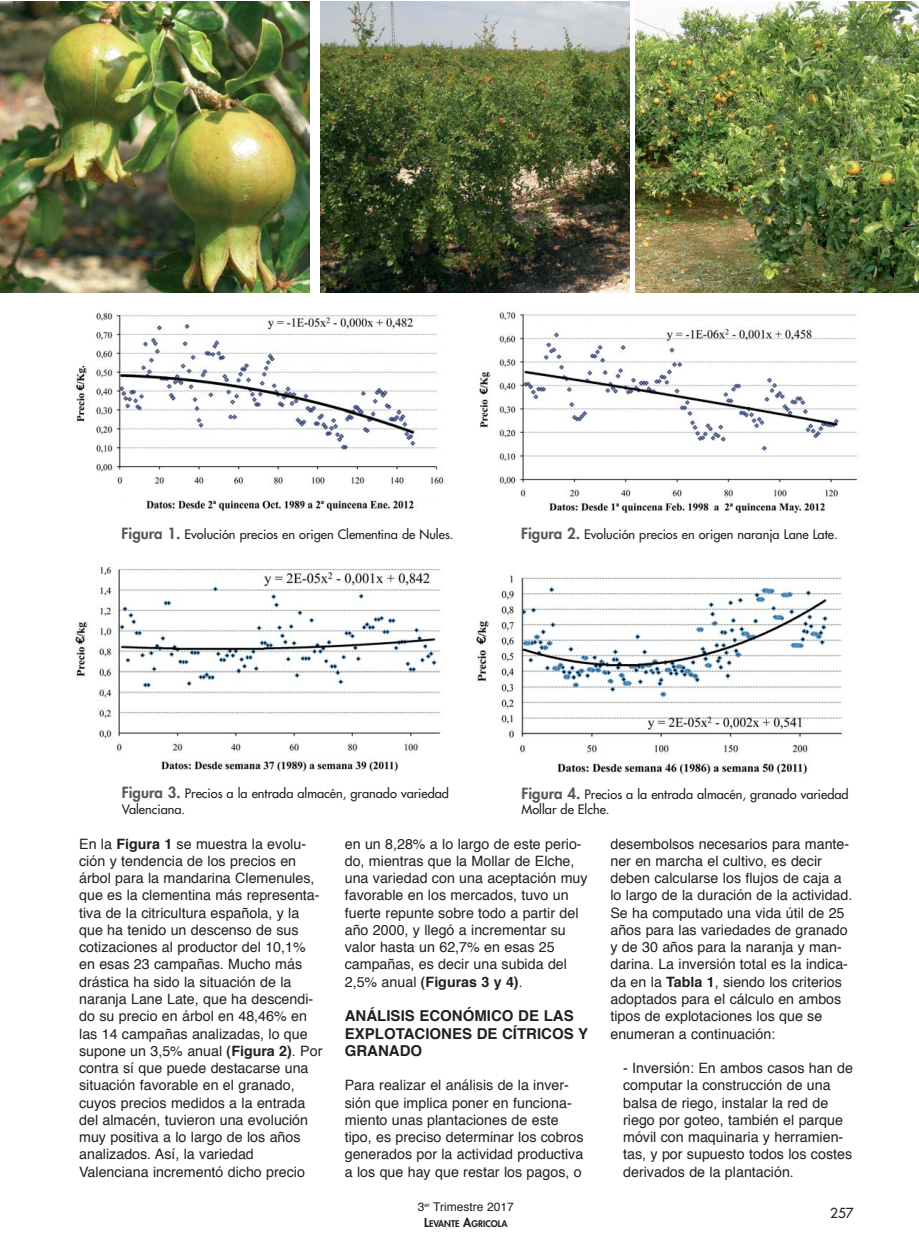
<style>
.page{position:relative;width:919px;height:1259px;background:#fff}
.page>*{position:absolute;margin:0;border:0;box-sizing:border-box;transform-origin:0 0}
.t1{font:700 15px/17.2px "Helvetica";color:#231f20}
.t2{font:14.25px/17.2px "Helvetica";color:#231f20}
.t3{font:13.5px "Futura";color:#231f20}
.t4{font:12.75px/15.8px "Futura";color:#231f20}
.t5{font:12px "Helvetica";color:#231f20}
.t6{font:800 9px "Futura";color:#231f20}
.s1{font-weight:800;font-size:15px;color:#58595b}
.s2{font-weight:700}
.s3{font-size:12px}
</style>
<div class="page">
<img style="left:0;top:1px;width:309px;height:292px">
<img style="left:320px;top:1px;width:309px;height:292px">
<img style="left:635px;top:1px;width:283px;height:292px">
<img style="left:76px;top:313px;width:368px;height:173px">
<img style="left:479px;top:309px;width:379px;height:205px">
<img style="left:75px;top:566px;width:366px;height:206px">
<img style="left:476px;top:575px;width:367px;height:200px">
<img style="left:146px;top:500px;width:268px;height:12px">
<p class="t4" style="left:122px;top:527px;width:333px"><span class="s1">Figura 1.</span> Evolución precios en origen Clementina de Nules.</p>
<p class="t4" style="left:521px;top:527px;width:318px"><span class="s1">Figura 2.</span> Evolución precios en origen naranja Lane Late.</p>
<p class="t4" style="left:122px;top:787px;width:328px"><span class="s1">Figura 3.</span> Precios a la entrada almacén, granado variedad<br>Valenciana.</p>
<p class="t4" style="left:521px;top:787px;width:328px"><span class="s1">Figura 4.</span> Precios a la entrada almacén, granado variedad<br>Mollar de Elche.</p>
<p class="t2" style="left:79px;top:836px;width:245px">En la <span class="s2">Figura 1</span> se muestra la evolu&shy;ción y tendencia de los precios en árbol para la mandarina Clemenules, que es la clementina más representa&shy;tiva de la citricultura española, y la que ha tenido un descenso de sus cotizaciones al productor del 10,1% en esas 23 campañas. Mucho más drástica ha sido la situación de la naranja Lane Late, que ha descendi&shy;do su precio en árbol en 48,46% en las 14 campañas analizadas, lo que supone un 3,5% anual <span class="s2">(Figura 2)</span>. Por contra sí que puede destacarse una situación favorable en el granado, cuyos precios medidos a la entrada del almacén, tuvieron una evolución muy positiva a lo largo de los años analizados. Así, la variedad Valenciana incrementó dicho precio</p>
<p class="t2" style="left:345px;top:836px;width:244px">en un 8,28% a lo largo de este perio&shy;do, mientras que la Mollar de Elche, una variedad con una aceptación muy favorable en los mercados, tuvo un fuerte repunte sobre todo a partir del año 2000, y llegó a incrementar su valor hasta un 62,7% en esas 25 campañas, es decir una subida del 2,5% anual <span class="s2">(Figuras 3 y 4)</span>.</p>
<p class="t1" style="left:345px;top:1008px;width:245px">ANÁLISIS ECONÓMICO DE LAS<br>EXPLOTACIONES DE CÍTRICOS Y<br>GRANADO</p>
<p class="t2" style="left:345px;top:1077px;width:240px">Para realizar el análisis de la inver&shy;sión que implica poner en funciona&shy;miento unas plantaciones de este tipo, es preciso determinar los cobros generados por la actividad productiva a los que hay que restar los pagos, o</p>
<p class="t5" style="left:418px;top:1201px;width:98px">3<sup>er</sup> Trimestre 2017</p>
<p class="t6" style="left:424px;top:1219px;width:85px"><span class="s3">L</span>EVANTE <span class="s3">A</span>GRICOLA</p>
<p class="t2" style="left:610px;top:836px;width:243px">desembolsos necesarios para mante&shy;ner en marcha el cultivo, es decir deben calcularse los flujos de caja a lo largo de la duración de la actividad.<br>Se ha computado una vida útil de 25 años para las variedades de granado y de 30 años para la naranja y man&shy;darina. La inversión total es la indica&shy;da en la <span class="s2">Tabla 1</span>, siendo los criterios adoptados para el cálculo en ambos tipos de explotaciones los que se enumeran a continuación:</p>
<p class="t2" style="left:623px;top:1060px;width:231px">- Inversión: En ambos casos han de computar la construcción de una balsa de riego, instalar la red de riego por goteo, también el parque móvil con maquinaria y herramien&shy;tas, y por supuesto todos los costes derivados de la plantación.</p>
<p class="t3" style="left:830px;top:1206px;width:25px">257</p>
</div>
